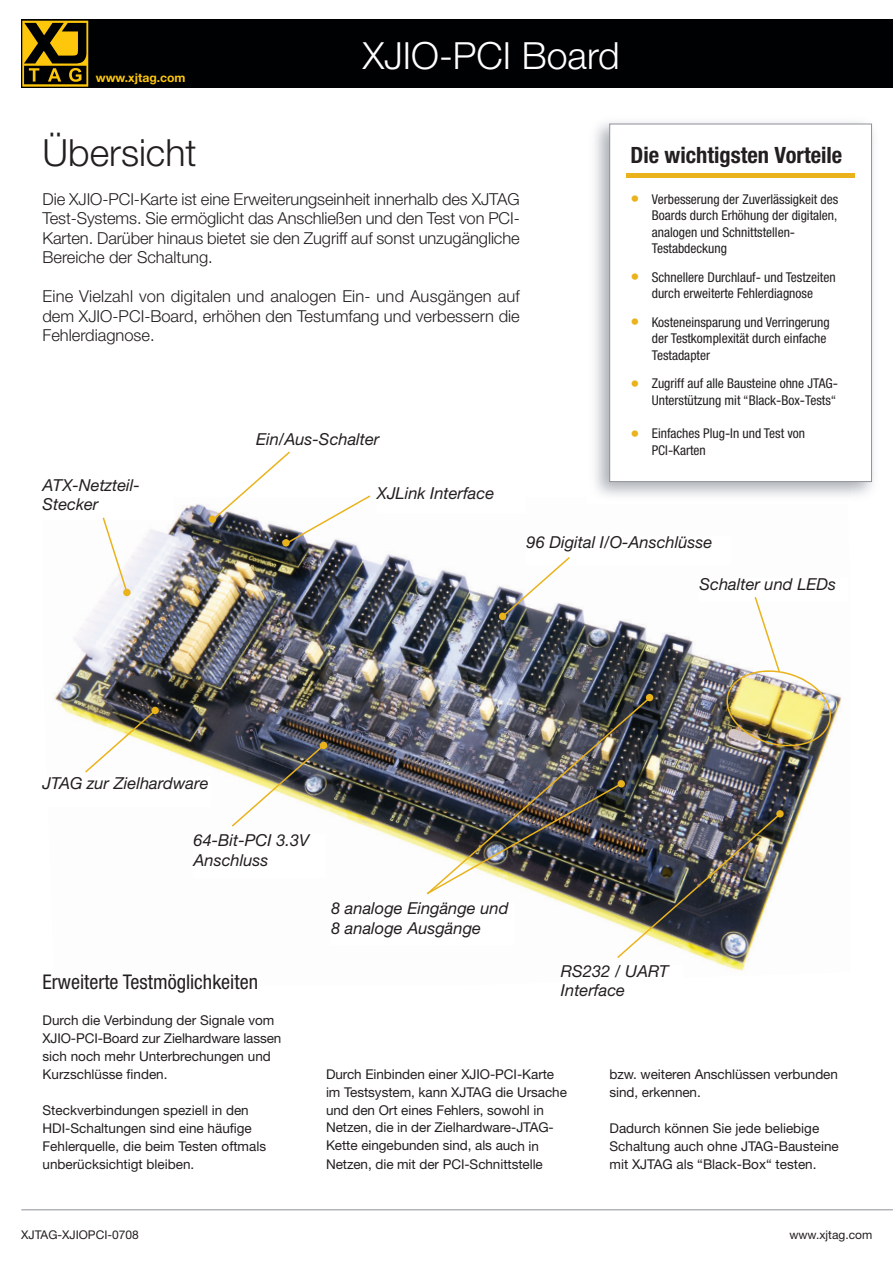
<style>
.page{position:relative;width:893px;height:1263px;background:#fff}
.page>*{position:absolute;margin:0;border:0;box-sizing:border-box;transform-origin:0 0}
.t1{font:300 37.5px "Helvetica Neue LT";color:#fff}
.t2{font:300 37.5px "Helvetica Neue LT";color:#231f20}
.t3{font:700 condensed 22.5px "Helvetica Neue";color:#231f20}
.t4{font:condensed 20.25px "Helvetica Neue";color:#231f20}
.t5{font:300 16.5px/19.5px "Helvetica Neue LT";color:#231f20;text-align:justify}
.t6{font:italic 16.5px/19.8px "Helvetica Neue LT";color:#231f20}
.t7{font:13.5px/18px "Helvetica Neue LT";letter-spacing:-.005em;color:#231f20}
.t8{font:condensed 13.5px/16.5px "Helvetica Neue";color:#231f20}
.t9{font:700 12.15px "Helvetica Neue LT";color:#fec70c}
.t10{font:12px "Helvetica Neue LT";color:#231f20}
.s1{font-size:18px;color:#eab21b}
.s2{font-family:"Helvetica Neue LT";font-stretch:normal}
</style>
<div class="page">
<img style="left:54px;top:504px;width:788px;height:467px">
<div style="left:699px;top:578px;width:149px;height:24px;background:#fff"></div>
<img style="left:722px;top:597px;width:113px;height:154px">
<div style="left:43px;top:479px;width:131px;height:41px;background:#fff"></div>
<div style="left:43px;top:778px;width:168px;height:29px;background:#fff"></div>
<div style="left:377px;top:488px;width:149px;height:25px;background:#fff"></div>
<div style="left:331px;top:902px;width:182px;height:43px;background:#fff"></div>
<div style="left:194px;top:834px;width:132px;height:44px;background:#fff"></div>
<div style="left:527px;top:536px;width:204px;height:28px;background:#fff"></div>
<svg style="left:101px;top:517px;width:28px;height:78px"></svg>
<img style="left:425px;top:696px;width:227px;height:86px">
<img style="left:83px;top:708px;width:75px;height:66px">
<svg style="left:500px;top:555px;width:71px;height:64px"></svg>
<svg style="left:230px;top:743px;width:96px;height:85px"></svg>
<div style="left:123px;top:589px;width:8px;height:7px;background:#eab21b;border-radius:4px"></div>
<svg style="left:210px;top:451px;width:162px;height:95px"></svg>
<div style="left:209px;top:516px;width:7px;height:7px;background:#eab21b;border-radius:50%"></div>
<div style="left:320px;top:742px;width:7px;height:7px;background:#eab21b;border-radius:4px"></div>
<div style="left:151px;top:707px;width:8px;height:7px;background:#eab21b;border-radius:4px"></div>
<div style="left:561px;top:965px;width:122px;height:43px;background:#fff"></div>
<img style="left:425px;top:782px;width:357px;height:178px">
<div style="left:776px;top:810px;width:8px;height:7px;background:#eab21b;border-radius:4px"></div>
<div style="left:646px;top:694px;width:7px;height:7px;background:#eab21b;border-radius:4px"></div>
<div style="left:499px;top:613px;width:7px;height:7px;background:#eab21b;border-radius:4px"></div>
<div style="left:21px;top:20px;width:872px;height:68px;background:#000103"></div>
<svg style="left:22px;top:21px;width:66px;height:66px"></svg>
<hr style="left:21px;top:1209px;width:872px;height:1px;background:#8f9299">
<img style="left:587px;top:504px;width:255px;height:1px">
<div style="left:609px;top:124px;width:263px;height:358px;border:1px solid #8f9299"></div>
<div style="left:626px;top:173px;width:229px;height:5px;background:#eab21b"></div>
<p class="t9" style="left:96px;top:70px;width:91px">www.xjtag.com</p>
<h1 class="t1" style="left:363px;top:33px;width:259px">XJIO-PCI Board</h1>
<h1 class="t2" style="left:43px;top:129px;width:156px">Übersicht</h1>
<p class="t5" style="left:43px;top:189px;width:479px">Die XJIO-PCI-Karte ist eine Erweiterungseinheit innerhalb des XJTAG Test-Systems. Sie ermöglicht das Anschließen und den Test von PCI-Karten. Darüber hinaus bietet sie den Zugriff auf sonst unzugängliche Bereiche der Schaltung.</p>
<p class="t5" style="left:42px;top:286px;width:479px">Eine Vielzahl von digitalen und analogen Ein- und Ausgängen auf dem XJIO-PCI-Board, erhöhen den Testumfang und verbessern die Fehlerdiagnose.</p>
<p class="t6" style="left:43px;top:474px;width:99px">ATX-Netzteil-<br>Stecker</p>
<p class="t6" style="left:256px;top:429px;width:125px">Ein/Aus-Schalter</p>
<p class="t6" style="left:377px;top:483px;width:119px">XJLink Interface</p>
<h2 class="t3" style="left:630px;top:142px;width:213px">Die wichtigsten Vorteile</h2>
<p class="t8" style="left:652px;top:191px;width:188px;text-indent:-21px"><span class="s1">•</span> Verbesserung der Zuverlässigkeit des<br>Boards durch Erhöhung der digitalen, analogen und Schnittstellen<span class="s2">-<br></span>Testabdeckung</p>
<p class="t8" style="left:630px;top:269px;width:207px;text-align:center"><span class="s1">•</span> Schnellere Durchlauf<span class="s2">-</span> und Testzeiten durch erweiterte Fehlerdiagnose</p>
<p class="t8" style="left:652px;top:314px;width:179px;text-indent:-21px"><span class="s1">•</span> Kosteneinsparung und Verringerung der Testkomplexität durch einfache<br>Testadapter</p>
<p class="t8" style="left:630px;top:375px;width:209px;text-align:right"><span class="s1">•</span> Zugriff auf alle Bausteine ohne JTAG<span class="s2">-<br></span>Unterstützung mit “Black<span class="s2">-</span>Box<span class="s2">-</span>Tests“</p>
<p class="t8" style="left:652px;top:425px;width:155px;text-indent:-21px"><span class="s1">•</span> Einfaches Plug<span class="s2">-</span>In und Test von<br>PCI<span class="s2">-</span>Karten</p>
<p class="t6" style="left:527px;top:532px;width:187px">96 Digital I/O-Anschlüsse</p>
<p class="t6" style="left:699px;top:573px;width:138px">Schalter und LEDs</p>
<p class="t6" style="left:43px;top:773px;width:168px">JTAG zur Zielhardware</p>
<p class="t6" style="left:194px;top:830px;width:119px">64-Bit-PCI 3.3V<br>Anschluss</p>
<h3 class="t4" style="left:43px;top:970px;width:217px">Erweiterte Testmöglichkeiten</h3>
<p class="t7" style="left:43px;top:1010px;width:240px">Durch die Verbindung der Signale vom XJIO-PCI-Board zur Zielhardware lassen sich noch mehr Unterbrechungen und Kurzschlüsse finden.</p>
<p class="t7" style="left:43px;top:1100px;width:225px">Steckverbindungen speziell in den HDI-Schaltungen sind eine häufige Fehlerquelle, die beim Testen oftmals unberücksichtigt bleiben.</p>
<p class="t6" style="left:331px;top:898px;width:179px">8 analoge Eingänge und<br>8 analoge Ausgänge</p>
<p class="t6" style="left:561px;top:960px;width:109px">RS232 / UART<br>Interface</p>
<p class="t7" style="left:326px;top:1064px;width:242px">Durch Einbinden einer XJIO-PCI-Karte im Testsystem, kann XJTAG die Ursache und den Ort eines Fehlers, sowohl in Netzen, die in der Zielhardware-JTAG-Kette eingebunden sind, als auch in Netzen, die mit der PCI-Schnittstelle</p>
<p class="t7" style="left:609px;top:1064px;width:230px">bzw. weiteren Anschlüssen verbunden sind, erkennen.</p>
<p class="t7" style="left:609px;top:1118px;width:231px">Dadurch können Sie jede beliebige<br>Schaltung auch ohne JTAG-Bausteine mit XJTAG als “Black-Box“ testen.</p>
<p class="t10" style="left:21px;top:1227px;width:119px">XJTAG-XJIOPCI-0708</p>
<p class="t10" style="left:789px;top:1227px;width:84px">www.xjtag.com</p>
</div>
